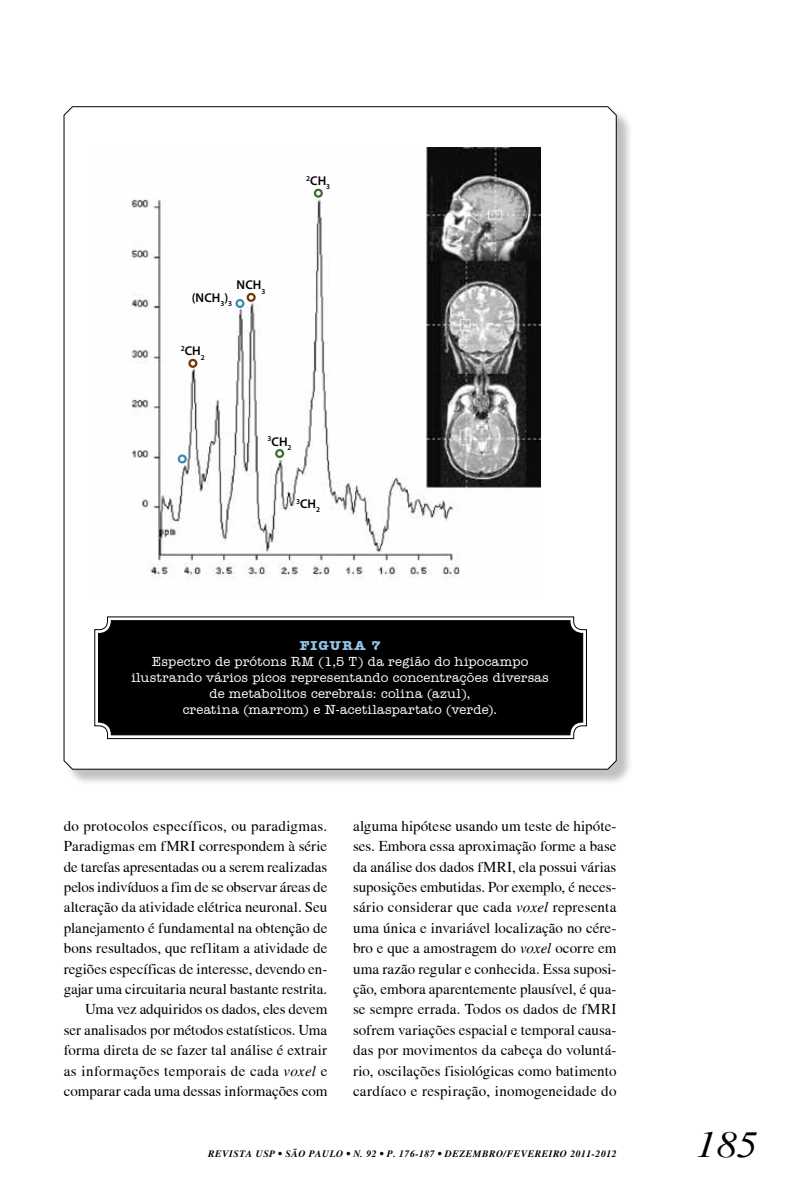
<style>
.page{position:relative;width:808px;height:1191px;background:#fff}
.page>*{position:absolute;margin:0;border:0;box-sizing:border-box;transform-origin:0 0}
.t1{font:italic 37.5px "Times";color:#000;scale:1.1 1}
.t2{font:15px/20.4px "Times";color:#000;text-align:right}
.t3{font:500 13.5px/15.8px "Amer Typewriter IT Cby BT";letter-spacing:.015em;color:#fff;text-align:center}
.t4{font:700 13.5px "Amer Typewriter IT Cby BT";letter-spacing:.09em;color:#92c5eb}
.t5{font:600 12.75px "Myriad Pro";letter-spacing:.005em;color:#000}
.t6{font:italic 700 9.75px "Times";letter-spacing:.05em;color:#000}
.t7{font:600 7.5px "Myriad Pro";color:#000}
.s1{font-size:12.75px}
.s2{font-style:italic}
</style>
<div class="page">
<div style="left:65px;top:108px;width:568px;height:678px;background:#000;opacity:.25"></div>
<svg style="left:63px;top:106px;width:554px;height:664px"></svg>
<svg style="left:94px;top:616px;width:493px;height:123px"></svg>
<div style="left:98px;top:620px;width:485px;height:115px;background:#000"></div>
<img style="left:88px;top:147px;width:452px;height:453px">
<div style="left:314px;top:189px;width:9px;height:9px;border:2px solid #3f6a35;border-radius:50%"></div>
<div style="left:247px;top:293px;width:9px;height:9px;border:2px solid #723402;border-radius:50%"></div>
<div style="left:188px;top:359px;width:9px;height:9px;border:2px solid #723402;border-radius:50%"></div>
<div style="left:275px;top:449px;width:9px;height:9px;border:2px solid #3f6a35;border-radius:50%"></div>
<div style="left:178px;top:454px;width:9px;height:9px;border:2px solid #3f8bb0;border-radius:50%"></div>
<div style="left:235px;top:299px;width:10px;height:9px;border:2px solid #3f8bb0;border-radius:50%"></div>
<p class="t7" style="left:306px;top:178px;width:26px">2<span class="s1">CH</span>3</p>
<p class="t5" style="left:237px;top:277px;width:30px">NCH<sub>3</sub></p>
<p class="t5" style="left:192px;top:289px;width:42px">(NCH<sub>3</sub>)<sub>3</sub></p>
<p class="t7" style="left:181px;top:348px;width:26px">2<span class="s1">CH</span>2</p>
<p class="t7" style="left:267px;top:438px;width:26px">3<span class="s1">CH</span>2</p>
<p class="t7" style="left:296px;top:501px;width:26px">3<span class="s1">CH</span>2</p>
<p class="t4" style="left:300px;top:637px;width:82px">FIGURA 7</p>
<p class="t3" style="left:131px;top:653px;width:419px">Espectro de prótons RM (1,5 T) da região do hipocampo ilustrando vários picos representando concentrações diversas de metabolitos cerebrais: colina (azul),<br>creatina (marrom) e N-acetilaspartato (verde).</p>
<p class="t2" style="left:64px;top:815px;width:265px">do protocolos específicos, ou paradigmas.<br>Paradigmas em fMRI correspondem à série de tarefas apresentadas ou a serem realizadas pelos indivíduos a fim de se observar áreas de alteração da atividade elétrica neuronal. Seu planejamento é fundamental na obtenção de bons resultados, que reflitam a atividade de regiões específicas de interesse, devendo en&shy;gajar uma circuitaria neural bastante restrita.<br>Uma vez adquiridos os dados, eles devem<br>ser analisados por métodos estatísticos. Uma forma direta de se fazer tal análise é extrair as informações temporais de cada <span class="s2">voxel</span> e comparar cada uma dessas informações com</p>
<p class="t2" style="left:353px;top:815px;width:265px;text-align:justify">alguma hipótese usando um teste de hipóte&shy;ses. Embora essa aproximação forme a base da análise dos dados fMRI, ela possui várias suposições embutidas. Por exemplo, é neces&shy;sário considerar que cada <span class="s2">voxel</span> representa uma única e invariável localização no cére&shy;bro e que a amostragem do <span class="s2">voxel</span> ocorre em uma razão regular e conhecida. Essa suposi&shy;ção, embora aparentemente plausível, é qua&shy;se sempre errada. Todos os dados de fMRI sofrem variações espacial e temporal causa&shy;das por movimentos da cabeça do voluntá&shy;rio, oscilações fisiológicas como batimento cardíaco e respiração, inomogeneidade do</p>
<p class="t6" style="left:208px;top:1148px;width:313px">REVISTA USP • SÃO PAULO • N. 92 • P. 176-187 • DEZEMBRO/FEVEREIR</p>
<p class="t6" style="left:560px;top:1148px;width:58px">O 2011-2012</p>
<h1 class="t1" style="left:696px;top:1124px;width:58px">185</h1>
</div>
